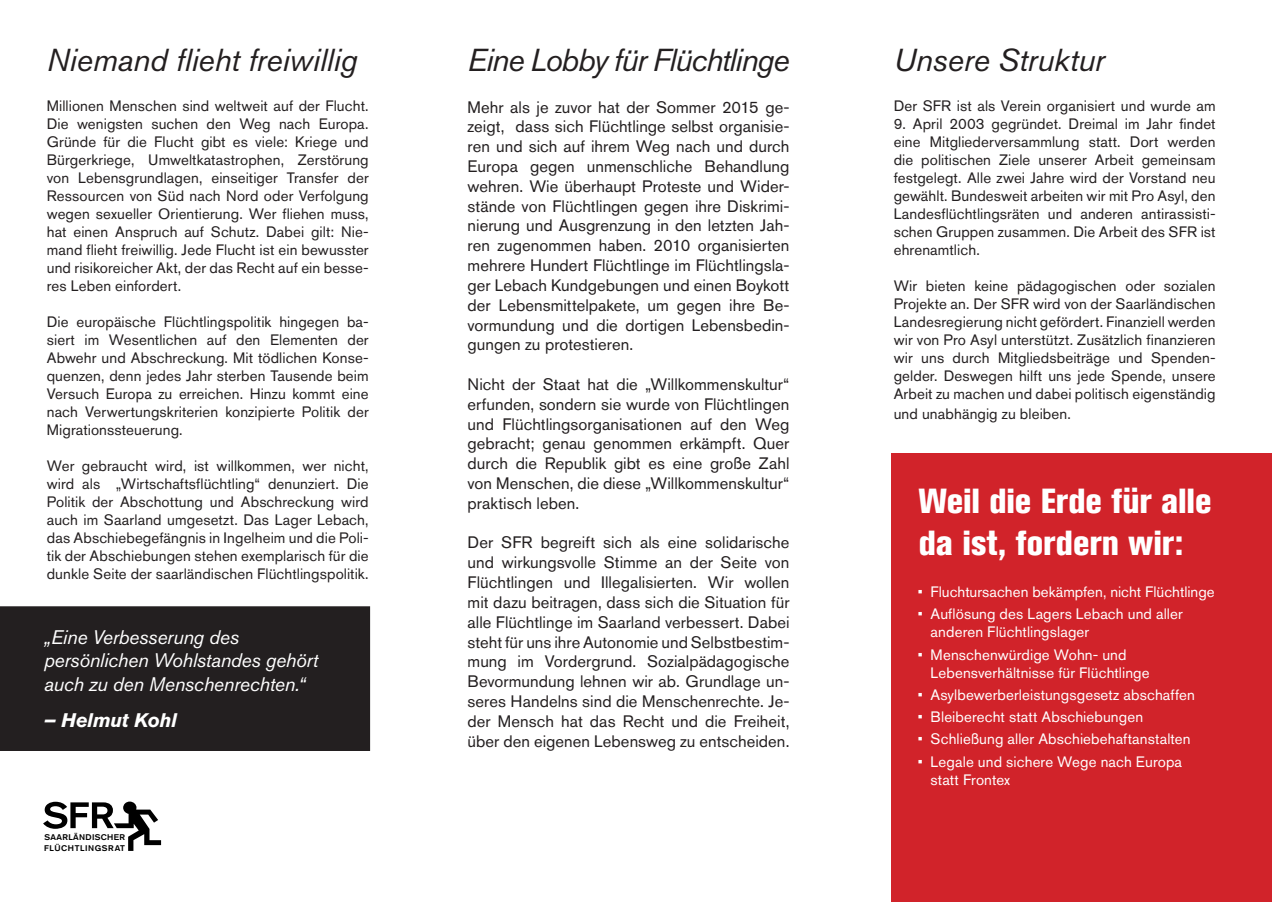
<style>
.page{position:relative;width:1272px;height:902px;background:#fff}
.page>*{position:absolute;margin:0;border:0;box-sizing:border-box;transform-origin:0 0}
.t1{font:34.5px/41.4px "Akzidenz Grotesk BQ X Bd Cnd Alt";letter-spacing:-.005em;color:#fff}
.t2{font:italic 31.5px "Akzidenz Grotesk BQ";letter-spacing:-.01em;color:#231f20}
.t3{font:italic 31.5px "Akzidenz Grotesk BQ";letter-spacing:-.035em;color:#231f20}
.t4{font:italic 19.5px/23.4px "Akzidenz Grotesk BQ";letter-spacing:-.015em;color:#fff}
.t5{font:italic 700 19.5px "Akzidenz Grotesk BQ";letter-spacing:-.01em;color:#fff}
.t6{font:16.5px/19.8px "Akzidenz Grotesk BQ";letter-spacing:.005em;color:#231f20;text-align:justify}
.t7{font:15px/18px "Akzidenz Grotesk BQ";letter-spacing:.01em;color:#231f20;text-align:justify}
.t8{font:15px/18px "Akzidenz Grotesk BQ";letter-spacing:.01em;color:#fff}
.t9{font:700 8.1px "Akzidenz Grotesk";letter-spacing:.06em;color:#000;scale:1.08 1}
.t10{font:700 8.1px "Akzidenz Grotesk";letter-spacing:.04em;color:#000;scale:1.08 1}
</style>
<div class="page">
<div style="left:891px;top:453px;width:380px;height:448px;background:#d1232a"></div>
<svg style="left:43px;top:801px;width:118px;height:49px"></svg>
<div style="left:0;top:606px;width:370px;height:144px;background:#231f20"></div>
<p class="t2" style="left:47px;top:41px;width:312px">Niemand flieht freiwillig</p>
<p class="t7" style="left:47px;top:96px;width:323px">Millionen Menschen sind weltweit auf der Flucht.<br>Die wenigsten suchen den Weg nach Europa.<br>Gründe für die Flucht gibt es viele: Kriege und Bürgerkriege, Umweltkatastrophen, Zerstörung von Lebensgrundlagen, einseitiger Transfer der Ressourcen von Süd nach Nord oder Verfolgung wegen sexueller Orientierung. Wer fliehen muss, hat einen Anspruch auf Schutz. Dabei gilt: Nie&shy;mand flieht freiwillig. Jede Flucht ist ein bewusster und risikoreicher Akt, der das Recht auf ein besse&shy;res Leben einfordert.</p>
<p class="t7" style="left:47px;top:312px;width:323px">Die europäische Flüchtlingspolitik hingegen ba&shy;siert im Wesentlichen auf den Elementen der Abwehr und Abschreckung. Mit tödlichen Konse&shy;quenzen, denn jedes Jahr sterben Tausende beim Versuch Europa zu erreichen. Hinzu kommt eine nach Verwertungskriterien konzipierte Politik der Migrationssteuerung.</p>
<p class="t7" style="left:47px;top:456px;width:323px">Wer gebraucht wird, ist willkommen, wer nicht, wird als „Wirtschaftsflüchtling“ denunziert. Die Politik der Abschottung und Abschreckung wird auch im Saarland umgesetzt. Das Lager Lebach, das Abschiebegefängnis in Ingelheim und die Poli&shy;tik der Abschiebungen stehen exemplarisch für die dunkle Seite der saarländischen Flüchtlingspolitik.</p>
<p class="t4" style="left:44px;top:625px;width:275px">„Eine Verbesserung des persönlichen Wohlstandes gehört auch zu den Menschenrechten.“</p>
<p class="t5" style="left:44px;top:708px;width:134px">– Helmut Kohl</p>
<p class="t10" style="left:44px;top:832px;width:76px">SAARLÄNDISCHER</p>
<p class="t9" style="left:44px;top:843px;width:76px">FLÜCHTLINGSRAT</p>
<p class="t3" style="left:467px;top:41px;width:323px">Eine Lobby für Flüchtlinge</p>
<p class="t6" style="left:467px;top:97px;width:323px">Mehr als je zuvor hat der Sommer 2015 ge&shy;zeigt, dass sich Flüchtlinge selbst organisie&shy;ren und sich auf ihrem Weg nach und durch Europa gegen unmenschliche Behandlung wehren. Wie überhaupt Proteste und Wider&shy;stände von Flüchtlingen gegen ihre Diskrimi&shy;nierung und Ausgrenzung in den letzten Jah&shy;ren zugenommen haben. 2010 organisierten mehrere Hundert Flüchtlinge im Flüchtlingsla&shy;ger Lebach Kundgebungen und einen Boykott der Lebensmittelpakete, um gegen ihre Be&shy;vormundung und die dortigen Lebensbedin&shy;gungen zu protestieren.</p>
<p class="t6" style="left:467px;top:374px;width:323px">Nicht der Staat hat die „Willkommenskultur“ erfunden, sondern sie wurde von Flüchtlingen und Flüchtlingsorganisationen auf den Weg gebracht; genau genommen erkämpft. Quer durch die Republik gibt es eine große Zahl von Menschen, die diese „Willkommenskultur“ praktisch leben.</p>
<p class="t6" style="left:467px;top:532px;width:323px">Der SFR begreift sich als eine solidarische und wirkungsvolle Stimme an der Seite von Flüchtlingen und Illegalisierten. Wir wollen mit dazu beitragen, dass sich die Situation für alle Flüchtlinge im Saarland verbessert. Dabei steht für uns ihre Autonomie und Selbstbestim&shy;mung im Vordergrund. Sozialpädagogische Bevormundung lehnen wir ab. Grundlage un&shy;seres Handelns sind die Menschenrechte. Je&shy;der Mensch hat das Recht und die Freiheit, über den eigenen Lebensweg zu entscheiden.</p>
<p class="t2" style="left:893px;top:41px;width:212px">Unsere Struktur</p>
<p class="t7" style="left:893px;top:96px;width:323px">Der SFR ist als Verein organisiert und wurde am</p>
<p class="t7" style="left:893px;top:114px;width:323px">9. April 2003 gegründet. Dreimal im Jahr findet eine Mitgliederversammlung statt. Dort werden die politischen Ziele unserer Arbeit gemeinsam festgelegt. Alle zwei Jahre wird der Vorstand neu gewählt. Bundesweit arbeiten wir mit Pro Asyl, den Landesflüchtlingsräten und anderen antirassisti&shy;schen Gruppen zusammen. Die Arbeit des SFR ist ehrenamtlich.</p>
<p class="t7" style="left:893px;top:276px;width:323px">Wir bieten keine pädagogischen oder sozialen Projekte an. Der SFR wird von der Saarländischen Landesregierung nicht gefördert. Finanziell werden wir von Pro Asyl unterstützt. Zusätzlich finanzieren wir uns durch Mitgliedsbeiträge und Spenden&shy;gelder. Deswegen hilft uns jede Spende, unsere Arbeit zu machen und dabei politisch eigenständig</p>
<p class="t7" style="left:893px;top:404px;width:179px">und unabhängig zu bleiben.</p>
<p class="t1" style="left:918px;top:480px;width:294px">Weil die Erde für alle da ist, fordern wir:</p>
<p class="t8" style="left:917px;top:582px;width:298px">• Fluchtursachen bekämpfen, nicht Flüchtlinge</p>
<p class="t8" style="left:930px;top:605px;width:254px;text-indent:-13px">• Auflösung des Lagers Lebach und aller anderen Flüchtlingslager</p>
<p class="t8" style="left:930px;top:645px;width:220px;text-indent:-13px">• Menschenwürdige Wohn- und<br>Lebensverhältnisse für Flüchtlinge</p>
<p class="t8" style="left:917px;top:685px;width:278px">• Asylbewerberleistungsgesetz abschaffen</p>
<p class="t8" style="left:917px;top:707px;width:227px">• Bleiberecht statt Abschiebungen</p>
<p class="t8" style="left:917px;top:730px;width:274px">• Schließung aller Abschiebehaftanstalten</p>
<p class="t8" style="left:930px;top:752px;width:253px;text-indent:-13px">• Legale und sichere Wege nach Europa statt Frontex</p>
</div>
